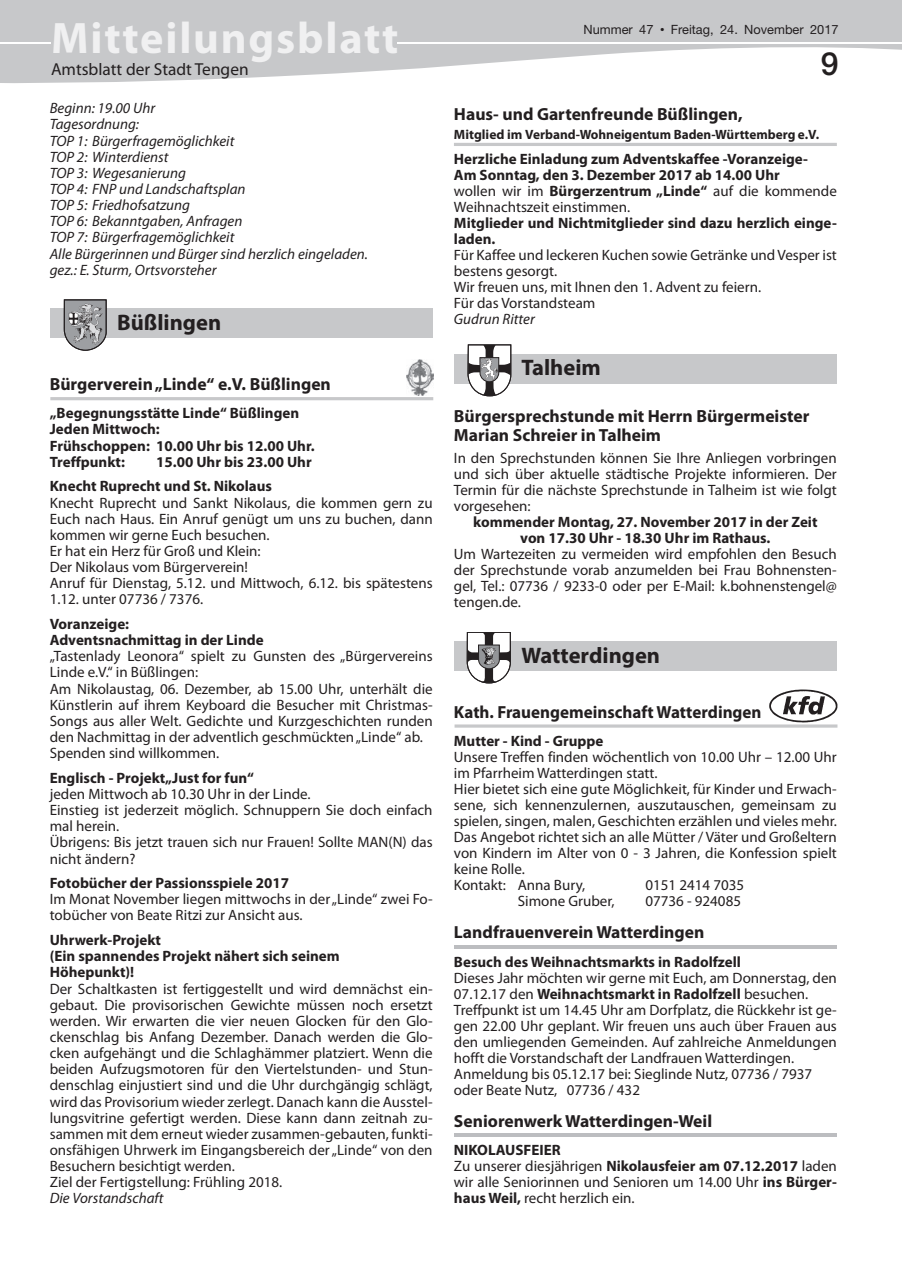
<style>
.page{position:relative;width:902px;height:1280px;background:#fff}
.page>*{position:absolute;margin:0;border:0;box-sizing:border-box;transform-origin:0 0}
.t1{font:700 44.25px "Myriad Pro";letter-spacing:.04em;color:#f0f0f1}
.t2{font:500 31.95px "Helvetica Neue";color:#231f20}
.t3{font:700 22.5px "Myriad Pro";color:#231f20}
.t4{font:700 17.55px/19.2px "Myriad Pro";color:#231f20}
.t5{font:17.4px "Myriad Pro";color:#231f20}
.t6{font:15px/16.2px "Myriad Pro";color:#231f20}
.t7{font:700 15px/16.2px "Myriad Pro";color:#231f20}
.t8{font:italic 15px/16.2px "Myriad Pro";color:#231f20}
.t9{font:700 13.5px "Myriad Pro";color:#231f20}
.t10{font:12.75px "Helvetica Neue";color:#231f20}
.s1{font-size:12.9px}
.s2{font-family:"M Twentieth Century";font-weight:500}
.s3{font-weight:400}
.s4{font-weight:700}
</style>
<div class="page">
<svg style="left:1px;top:0;width:900px;height:83px;fill:#c7c8ca"></svg>
<svg style="left:0;top:0;width:1px;height:83px"></svg>
<div style="left:53px;top:22px;width:344px;height:40px;background:#c7c8ca"></div>
<hr style="left:0;top:42px;width:51px;height:1px;background:#fff">
<hr style="left:397px;top:42px;width:504px;height:1px;background:#fff">
<div style="left:50px;top:309px;width:382px;height:29px;background:#c7c8ca"></div>
<svg style="left:64px;top:300px;width:43px;height:51px;background:#9a9a9c"></svg>
<hr style="left:50px;top:397px;width:383px;height:3px;background:#c7c8ca">
<img style="left:406px;top:360px;width:27px;height:36px">
<hr style="left:454px;top:945px;width:382px;height:3px;background:#bcbdc0">
<hr style="left:454px;top:1134px;width:382px;height:3px;background:#bcbdc0">
<hr style="left:454px;top:143px;width:382px;height:3px;background:#c7c8ca">
<div style="left:454px;top:354px;width:382px;height:29px;background:#c7c8ca"></div>
<svg style="left:467px;top:345px;width:44px;height:51px"></svg>
<div style="left:454px;top:642px;width:382px;height:29px;background:#c7c8ca"></div>
<svg style="left:466px;top:632px;width:44px;height:51px"></svg>
<svg style="left:454px;top:724px;width:383px;height:4px;background:#d2d2d4"></svg>
<svg style="left:769px;top:689px;width:68px;height:34px"></svg>
<h1 class="t1" style="left:51px;top:9px;width:349px">Mitteilungsblatt</h1>
<p class="t10" style="left:583px;top:22px;width:256px">Nummer <span class="s1">47</span> <span class="s2">•</span> Freitag, 24. November 2017</p>
<p class="t5" style="left:51px;top:59px;width:199px">Amtsblatt der Stadt Tengen</p>
<h2 class="t2" style="left:820px;top:45px;width:19px">9</h2>
<p class="t8" style="left:50px;top:100px;width:320px">Beginn: 19.00 Uhr<br>Tagesordnung:<br>TOP 1: Bürgerfragemöglichkeit<br>TOP 2: Winterdienst<br>TOP 3: Wegesanierung<br>TOP 4: FNP und Landschaftsplan<br>TOP 5: Friedhofsatzung<br>TOP 6: Bekanntgaben, Anfragen<br>TOP 7: Bürgerfragemöglichkeit<br>Alle Bürgerinnen und Bürger sind herzlich eingeladen. gez.: E. Sturm, Ortsvorsteher</p>
<h3 class="t3" style="left:117px;top:308px;width:105px">Büßlingen</h3>
<p class="t4" style="left:50px;top:374px;width:282px">Bürgerverein „Linde“ e.V. Büßlingen</p>
<p class="t7" style="left:50px;top:405px;width:266px">„Begegnungsstätte Linde“ Büßlingen<br>Jeden Mittwoch:<br>Frühschoppen: 10.00 Uhr bis 12.00 Uhr.<br>Treffpunkt:</p>
<p class="t7" style="left:50px;top:449px;width:263px;line-height:24.6px;text-indent:106px">15.00 Uhr bis 23.00 Uhr<br>Knecht Ruprecht und St. Nikolaus</p>
<p class="t6" style="left:50px;top:494px;width:384px">Knecht Ruprecht und Sankt Nikolaus, die kommen gern zu Euch nach Haus. Ein Anruf genügt um uns zu buchen, dann kommen wir gerne Euch besuchen.<br>Er hat ein Herz für Groß und Klein:<br>Der Nikolaus vom Bürgerverein!<br>Anruf für Dienstag, 5.12. und Mittwoch, 6.12. bis spätestens 1.12. unter 07736 / 7376.</p>
<p class="t7" style="left:50px;top:615px;width:215px">Voranzeige:<br>Adventsnachmittag in der Linde</p>
<p class="t6" style="left:50px;top:648px;width:384px">„Tastenlady Leonora“ spielt zu Gunsten des „Bürgervereins Linde e.V.“ in Büßlingen:<br>Am Nikolaustag, 06. Dezember, ab 15.00 Uhr, unterhält die Künstlerin auf ihrem Keyboard die Besucher mit Christmas-Songs aus aller Welt. Gedichte und Kurzgeschichten runden den Nachmittag in der adventlich geschmückten „Linde“ ab.<br>Spenden sind willkommen.</p>
<p class="t7" style="left:50px;top:769px;width:206px">Englisch - Projekt„Just for fun“</p>
<p class="t6" style="left:50px;top:786px;width:384px">jeden Mittwoch ab 10.30 Uhr in der Linde.<br>Einstieg ist jederzeit möglich. Schnuppern Sie doch einfach mal herein.<br>Übrigens: Bis jetzt trauen sich nur Frauen! Sollte MAN(N) das nicht ändern?</p>
<p class="t7" style="left:50px;top:874px;width:241px">Fotobücher der Passionsspiele 2017</p>
<p class="t6" style="left:50px;top:891px;width:384px">Im Monat November liegen mittwochs in der „Linde“ zwei Fo&shy;tobücher von Beate Ritzi zur Ansicht aus.</p>
<p class="t7" style="left:50px;top:931px;width:291px">Uhrwerk-Projekt<br>(Ein spannendes Projekt nähert sich seinem<br>Höhepunkt)!</p>
<p class="t6" style="left:50px;top:980px;width:384px">Der Schaltkasten ist fertiggestellt und wird demnächst ein&shy;gebaut. Die provisorischen Gewichte müssen noch ersetzt werden. Wir erwarten die vier neuen Glocken für den Glo&shy;ckenschlag bis Anfang Dezember. Danach werden die Glo&shy;cken aufgehängt und die Schlaghämmer platziert. Wenn die beiden Aufzugsmotoren für den Viertelstunden- und Stun&shy;denschlag einjustiert sind und die Uhr durchgängig schlägt, wird das Provisorium wieder zerlegt. Danach kann die Ausstel&shy;lungsvitrine gefertigt werden. Diese kann dann zeitnah zu&shy;sammen mit dem erneut wieder zusammen-gebauten, funkti&shy;onsfähigen Uhrwerk im Eingangsbereich der „Linde“ von den Besuchern besichtigt werden.<br>Ziel der Fertigstellung: Frühling 2018.</p>
<p class="t8" style="left:50px;top:1190px;width:115px">Die Vorstandschaft</p>
<p class="t4" style="left:454px;top:104px;width:290px">Haus- und Gartenfreunde Büßlingen,</p>
<p class="t9" style="left:454px;top:126px;width:366px">Mitglied im Verband-Wohneigentum Baden-Württemberg e.V.</p>
<p class="t7" style="left:454px;top:150px;width:384px">Herzliche Einladung zum Adventskaffee -Voranzeige-<br>Am Sonntag, den 3. Dezember 2017 ab 14.00 Uhr<br><span class="s3">wollen wir im</span> Bürgerzentrum „Linde“ <span class="s3">auf die kommende Weihnachtszeit einstimmen.</span></p>
<p class="t7" style="left:454px;top:214px;width:384px">Mitglieder und Nichtmitglieder sind dazu herzlich einge&shy;laden.</p>
<p class="t6" style="left:454px;top:247px;width:384px">Für Kaffee und leckeren Kuchen sowie Getränke und Vesper ist bestens gesorgt.<br>Wir freuen uns, mit Ihnen den 1. Advent zu feiern.<br>Für das Vorstandsteam</p>
<p class="t8" style="left:454px;top:311px;width:82px">Gudrun Ritter</p>
<h3 class="t3" style="left:521px;top:353px;width:81px">Talheim</h3>
<p class="t4" style="left:454px;top:405px;width:357px">Bürgersprechstunde mit Herrn Bürgermeister<br>Marian Schreier in Talheim</p>
<p class="t6" style="left:454px;top:450px;width:384px;text-align:justify">In den Sprechstunden können Sie Ihre Anliegen vorbringen und sich über aktuelle städtische Projekte informieren. Der Termin für die nächste Sprechstunde in Talheim ist wie folgt vorgesehen:</p>
<p class="t7" style="left:473px;top:514px;width:346px;text-align:center">kommender Montag, 27. November 2017 in der Zeit von 17.30 Uhr - 18.30 Uhr im Rathaus.</p>
<p class="t6" style="left:454px;top:546px;width:384px;text-align:justify">Um Wartezeiten zu vermeiden wird empfohlen den Besuch der Sprechstunde vorab anzumelden bei Frau Bohnensten&shy;gel, Tel.: 07736 / 9233-0 oder per E-Mail: k.bohnenstengel@ tengen.de.</p>
<h3 class="t3" style="left:521px;top:641px;width:140px">Watterdingen</h3>
<p class="t4" style="left:454px;top:702px;width:309px">Kath. Frauengemeinschaft Watterdingen</p>
<p class="t7" style="left:454px;top:732px;width:151px">Mutter - Kind - Gruppe</p>
<p class="t6" style="left:454px;top:748px;width:384px">Unsere Treffen finden wöchentlich von 10.00 Uhr – 12.00 Uhr im Pfarrheim Watterdingen statt.<br>Hier bietet sich eine gute Möglichkeit, für Kinder und Erwach&shy;sene, sich kennenzulernen, auszutauschen, gemeinsam zu spielen, singen, malen, Geschichten erzählen und vieles mehr.<br>Das Angebot richtet sich an alle Mütter / Väter und Großeltern von Kindern im Alter von 0 - 3 Jahren, die Konfession spielt keine Rolle.<br>Kontakt: Anna Bury,</p>
<p class="t6" style="left:645px;top:876px;width:100px">0151 2414 7035</p>
<p class="t6" style="left:517px;top:892px;width:98px">Simone Gruber,</p>
<p class="t6" style="left:645px;top:892px;width:97px">07736 - 924085</p>
<p class="t4" style="left:454px;top:922px;width:252px">Landfrauenverein Watterdingen</p>
<p class="t7" style="left:454px;top:953px;width:288px">Besuch des Weihnachtsmarkts in Radolfzell</p>
<p class="t6" style="left:454px;top:969px;width:384px">Dieses Jahr möchten wir gerne mit Euch, am Donnerstag, den 07.12.17 den <span class="s4">Weihnachtsmarkt in Radolfzell</span> besuchen.<br>Treffpunkt ist um 14.45 Uhr am Dorfplatz, die Rückkehr ist ge&shy;gen 22.00 Uhr geplant. Wir freuen uns auch über Frauen aus den umliegenden Gemeinden. Auf zahlreiche Anmeldungen hofft die Vorstandschaft der Landfrauen Watterdingen.<br>Anmeldung bis 05.12.17 bei: Sieglinde Nutz, 07736 / 7937 oder Beate Nutz, 07736 / 432</p>
<p class="t4" style="left:454px;top:1110px;width:260px">Seniorenwerk Watterdingen-Weil</p>
<p class="t6" style="left:454px;top:1142px;width:384px"><span class="s4">NIKOLAUSFEIER<br></span>Zu unserer diesjährigen <span class="s4">Nikolausfeier am 07.12.2017</span> laden wir alle Seniorinnen und Senioren um 14.00 Uhr <span class="s4">ins Bürger&shy;haus Weil,</span> recht herzlich ein.</p>
</div>
